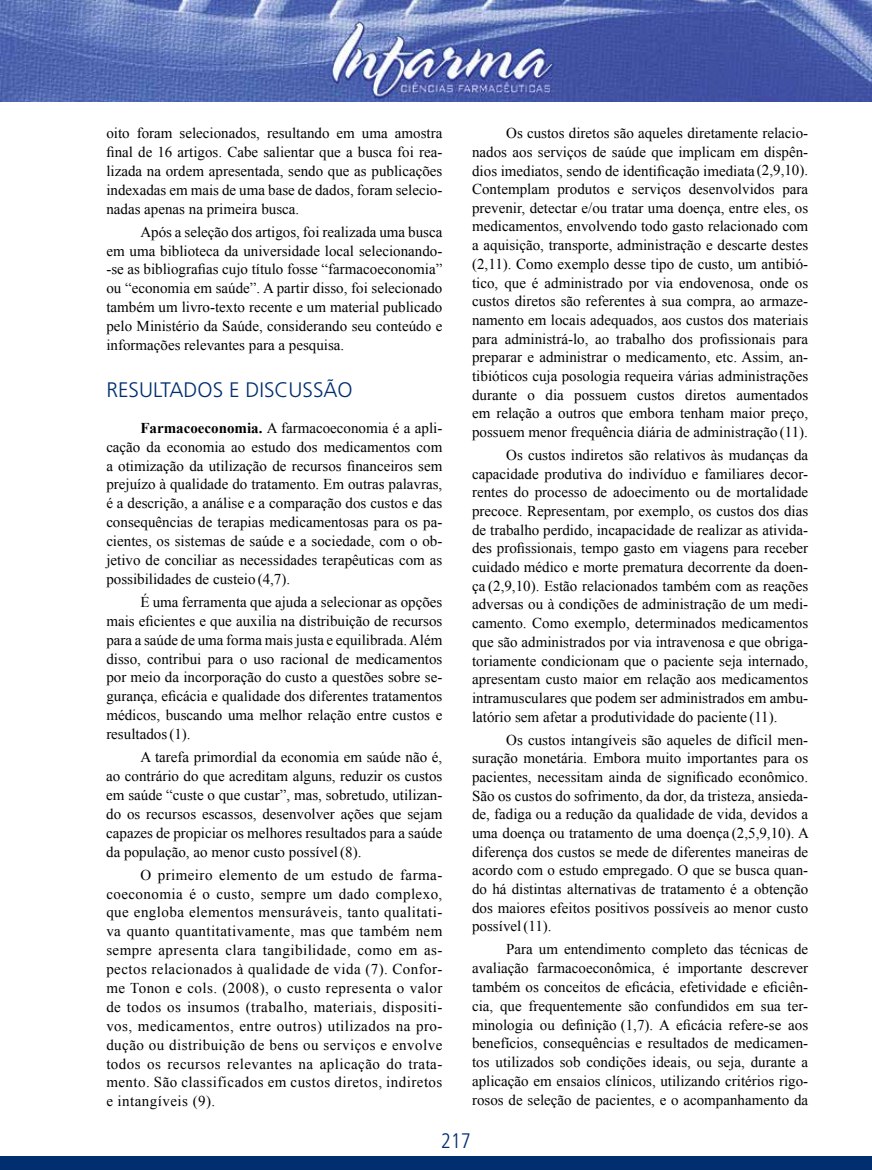
<style>
.page{position:relative;width:872px;height:1170px;background:#fff}
.page>*{position:absolute;margin:0;border:0;box-sizing:border-box;transform-origin:0 0}
.t1{font:300 21px "Frutiger";color:#002e6e}
.t2{font:300 condensed 21px "Frutiger";color:#002e6e}
.t3{font:15px/18.9px "Times New Roman";color:#000;text-align:justify}
.s1{font-weight:700}
</style>
<div class="page">
<div style="left:0;top:1155px;width:872px;height:14px;background:#002e6e"></div>
<img style="left:0;top:0;width:872px;height:101px">
<p class="t3" style="left:106px;top:123px;width:337px">oito foram selecionados, resultando em uma amostra final de 16 artigos. Cabe salientar que a busca foi rea&shy;lizada na ordem apresentada, sendo que as publicações indexadas em mais de uma base de dados, foram selecio&shy;nadas apenas na primeira busca.</p>
<p class="t3" style="left:106px;top:222px;width:337px;text-indent:34px">Após a seleção dos artigos, foi realizada uma busca em uma biblioteca da universidade local selecionando--se as bibliografias cujo título fosse “farmacoeconomia” ou “economia em saúde”. A partir disso, foi selecionado também um livro-texto recente e um material publicado pelo Ministério da Saúde, considerando seu conteúdo e informações relevantes para a pesquisa.</p>
<h1 class="t1" style="left:106px;top:377px;width:248px">RESULTADOS E DISCUSSÃO</h1>
<p class="t3" style="left:106px;top:418px;width:337px;text-indent:34px"><span class="s1">Farmacoeconomia.</span> A farmacoeconomia é a apli&shy;cação da economia ao estudo dos medicamentos com a otimização da utilização de recursos financeiros sem prejuízo à qualidade do tratamento. Em outras palavras, é a descrição, a análise e a comparação dos custos e das consequências de terapias medicamentosas para os pa&shy;cientes, os sistemas de saúde e a sociedade, com o ob&shy;jetivo de conciliar as necessidades terapêuticas com as possibilidades de custeio (4,7).</p>
<p class="t3" style="left:106px;top:592px;width:337px;text-indent:34px">É uma ferramenta que ajuda a selecionar as opções mais eficientes e que auxilia na distribuição de recursos para a saúde de uma forma mais justa e equilibrada. Além disso, contribui para o uso racional de medicamentos por meio da incorporação do custo a questões sobre se&shy;gurança, eficácia e qualidade dos diferentes tratamentos médicos, buscando uma melhor relação entre custos e resultados(1).</p>
<p class="t3" style="left:106px;top:747px;width:337px;text-indent:34px">A tarefa primordial da economia em saúde não é, ao contrário do que acreditam alguns, reduzir os custos em saúde “custe o que custar”, mas, sobretudo, utilizan&shy;do os recursos escassos, desenvolver ações que sejam capazes de propiciar os melhores resultados para a saúde da população, ao menor custo possível(8).</p>
<p class="t3" style="left:106px;top:864px;width:337px;text-indent:34px">O primeiro elemento de um estudo de farma&shy;coeconomia é o custo, sempre um dado complexo, que engloba elementos mensuráveis, tanto qualitati&shy;va quanto quantitativamente, mas que também nem sempre apresenta clara tangibilidade, como em as&shy;pectos relacionados à qualidade de vida (7). Confor&shy;me Tonon e cols. (2008), o custo representa o valor de todos os insumos (trabalho, materiais, dispositi&shy;vos, medicamentos, entre outros) utilizados na pro&shy;dução ou distribuição de bens ou serviços e envolve todos os recursos relevantes na aplicação do trata&shy;mento. São classificados em custos diretos, indiretos e intangíveis (9).</p>
<p class="t3" style="left:472px;top:124px;width:337px;text-indent:34px">Os custos diretos são aqueles diretamente relacio&shy;nados aos serviços de saúde que implicam em dispên&shy;dios imediatos, sendo de identificação imediata (2,9,10).<br>Contemplam produtos e serviços desenvolvidos para prevenir, detectar e/ou tratar uma doença, entre eles, os medicamentos, envolvendo todo gasto relacionado com a aquisição, transporte, administração e descarte destes (2,11). Como exemplo desse tipo de custo, um antibió&shy;tico, que é administrado por via endovenosa, onde os custos diretos são referentes à sua compra, ao armaze&shy;namento em locais adequados, aos custos dos materiais para administrá-lo, ao trabalho dos profissionais para preparar e administrar o medicamento, etc. Assim, an&shy;tibióticos cuja posologia requeira várias administrações durante o dia possuem custos diretos aumentados em relação a outros que embora tenham maior preço, possuem menor frequência diária de administração (11).</p>
<p class="t3" style="left:472px;top:445px;width:337px;text-indent:34px">Os custos indiretos são relativos às mudanças da capacidade produtiva do indivíduo e familiares decor&shy;rentes do processo de adoecimento ou de mortalidade precoce. Representam, por exemplo, os custos dos dias de trabalho perdido, incapacidade de realizar as ativida&shy;des profissionais, tempo gasto em viagens para receber cuidado médico e morte prematura decorrente da doen&shy;ça (2,9,10). Estão relacionados também com as reações adversas ou à condições de administração de um medi&shy;camento. Como exemplo, determinados medicamentos que são administrados por via intravenosa e que obriga&shy;toriamente condicionam que o paciente seja internado, apresentam custo maior em relação aos medicamentos intramusculares que podem ser administrados em ambu&shy;latório sem afetar a produtividade do paciente (11).</p>
<p class="t3" style="left:472px;top:729px;width:338px;text-indent:34px">Os custos intangíveis são aqueles de difícil men&shy;suração monetária. Embora muito importantes para os pacientes, necessitam ainda de significado econômico.<br>São os custos do sofrimento, da dor, da tristeza, ansieda&shy;de, fadiga ou a redução da qualidade de vida, devidos a uma doença ou tratamento de uma doença (2,5,9,10). A diferença dos custos se mede de diferentes maneiras de acordo com o estudo empregado. O que se busca quan&shy;do há distintas alternativas de tratamento é a obtenção dos maiores efeitos positivos possíveis ao menor custo possível(11).</p>
<p class="t3" style="left:472px;top:939px;width:337px;text-indent:34px">Para um entendimento completo das técnicas de avaliação farmacoeconômica, é importante descrever também os conceitos de eficácia, efetividade e eficiên&shy;cia, que frequentemente são confundidos em sua ter&shy;minologia ou definição (1,7). A eficácia refere-se aos benefícios, consequências e resultados de medicamen&shy;tos utilizados sob condições ideais, ou seja, durante a aplicação em ensaios clínicos, utilizando critérios rigo&shy;rosos de seleção de pacientes, e o acompanhamento da</p>
<h1 class="t2" style="left:441px;top:1128px;width:32px">217</h1>
</div>
